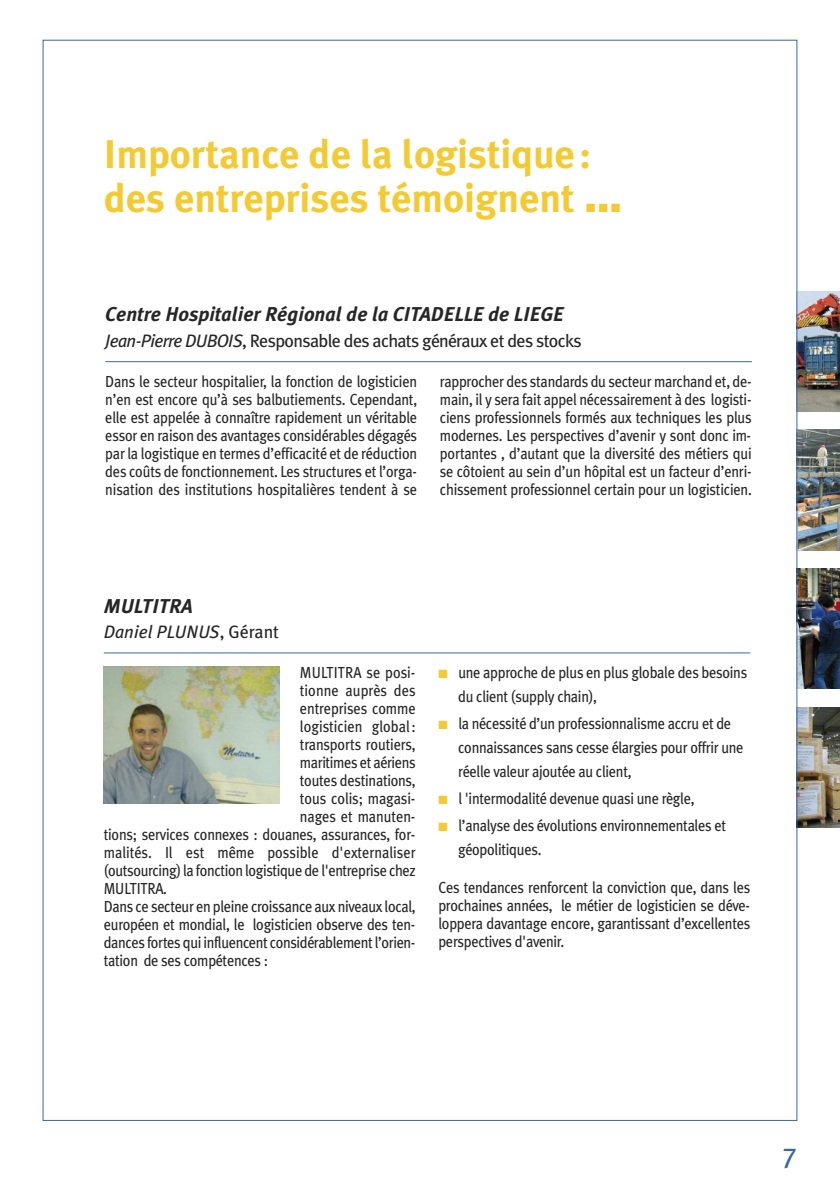
<style>
.page{position:relative;width:840px;height:1191px;background:#fff}
.page>*{position:absolute;margin:0;border:0;box-sizing:border-box;transform-origin:0 0}
.t1{font:700 40px/44px "Meta Plus";color:#f3ca32}
.t2{font:28.4px "Meta Plus";color:#3869a2}
.t3{font:italic 700 20px "Meta Plus";color:#272627}
.t4{font:18px "Meta Plus";letter-spacing:-.035em;color:#272627}
.t5{font:italic 18px "Meta Plus";color:#272627}
.t6{font:16px/18px "Meta Plus";letter-spacing:-.02em;color:#272627;scale:.9 1}
.t7{font:16px "Meta Plus";color:#272627;scale:.9 1}
.t8{font:12px "Zapf Dingbats ITC";color:#f3ca32}
.s1{font-style:italic}
.s2{font-style:normal}
.s3{color:#f3ca32}
</style>
<div class="page">
<img style="left:797px;top:291px;width:42px;height:121px">
<img style="left:797px;top:430px;width:42px;height:120px">
<img style="left:797px;top:707px;width:42px;height:120px">
<img style="left:797px;top:568px;width:42px;height:121px">
<hr style="left:104px;top:652px;width:645px;height:1px;background:#3868a2">
<img style="left:104px;top:666px;width:176px;height:138px">
<hr style="left:105px;top:361px;width:646px;height:1px;background:#3868a2">
<h1 class="t1" style="left:104px;top:132px;width:488px">Importance de la logistique: des entreprises témoignent</h1>
<p class="t8" style="left:586px;top:202px;width:36px">■■■</p>
<p class="t3" style="left:105px;top:303px;width:460px">Centre Hospitalier Régional de la CITADELLE de LIEGE</p>
<p class="t4" style="left:105px;top:330px;width:478px"><span class="s1">Jean-Pierre DUBOIS</span>, Responsable des achats généraux et des stocks</p>
<p class="t6" style="left:105px;top:372px;width:348px;text-align:justify">Dans le secteur hospitalier, la fonction de logisticien n’en est encore qu’à ses balbutiements. Cependant, elle est appelée à connaître rapidement un véritable essor en raison des avantages considérables dégagés par la logistique en termes d’efficacité et de réduction des coûts de fonctionnement. Les structures et l’orga&shy;nisation des institutions hospitalières tendent à se</p>
<p class="t6" style="left:439px;top:372px;width:348px;text-align:justify">rapprocher des standards du secteur marchand et, de&shy;main, il y sera fait appel nécessairement à des logisti&shy;ciens professionnels formés aux techniques les plus modernes. Les perspectives d’avenir y sont donc im&shy;portantes , d’autant que la diversité des métiers qui se côtoient au sein d’un hôpital est un facteur d’enri&shy;chissement professionnel certain pour un logisticien.</p>
<p class="t3" style="left:104px;top:594px;width:90px">MULTITRA</p>
<p class="t5" style="left:104px;top:621px;width:177px">Daniel PLUNUS<span class="s2">, Gérant</span></p>
<p class="t7" style="left:300px;top:663px;width:130px">MULTITRA se posi-</p>
<p class="t7" style="left:300px;top:681px;width:130px">tionne auprès des</p>
<p class="t6" style="left:300px;top:699px;width:130px">entreprises comme</p>
<p class="t7" style="left:300px;top:717px;width:130px">logisticien global:</p>
<p class="t6" style="left:300px;top:735px;width:130px">transports routiers,</p>
<p class="t6" style="left:300px;top:753px;width:130px">maritimes et aériens</p>
<p class="t6" style="left:300px;top:771px;width:130px">toutes destinations,</p>
<p class="t6" style="left:300px;top:789px;width:130px">tous colis; magasi-</p>
<p class="t6" style="left:300px;top:807px;width:130px">nages et manuten-</p>
<p class="t6" style="left:104px;top:825px;width:347px">tions; services connexes : douanes, assurances, for-</p>
<p class="t7" style="left:104px;top:843px;width:348px">malités. Il est même possible d'externaliser</p>
<p class="t6" style="left:104px;top:861px;width:348px">(outsourcing) la fonction logistique de l'entreprise chez</p>
<p class="t6" style="left:104px;top:879px;width:72px">MULTITRA.</p>
<p class="t6" style="left:104px;top:897px;width:348px">Dans ce secteur en pleine croissance aux niveaux local,</p>
<p class="t6" style="left:104px;top:915px;width:347px">européen et mondial, le logisticien observe des ten-</p>
<p class="t6" style="left:104px;top:933px;width:347px">dances fortes qui influencent considérablement l’orien-</p>
<p class="t6" style="left:104px;top:951px;width:184px">tation de ses compétences :</p>
<p class="t6" style="left:458px;top:660px;width:322px;line-height:24px;text-indent:-20px"><span class="s3">■</span> une approche de plus en plus globale des besoins du client (supply chain),</p>
<p class="t6" style="left:458px;top:711px;width:318px;line-height:24px;text-indent:-20px"><span class="s3">■</span> la nécessité d’un professionnalisme accru et de connaissances sans cesse élargies pour offrir une réelle valeur ajoutée au client,</p>
<p class="t6" style="left:438px;top:789px;width:286px"><span class="s3">■</span> l 'intermodalité devenue quasi une règle,</p>
<p class="t6" style="left:458px;top:813px;width:299px;line-height:24px;text-indent:-20px"><span class="s3">■</span> l’analyse des évolutions environnementales et géopolitiques.</p>
<p class="t6" style="left:438px;top:879px;width:348px;text-align:justify">Ces tendances renforcent la conviction que, dans les prochaines années, le métier de logisticien se déve&shy;loppera davantage encore, garantissant d’excellentes perspectives d'avenir.</p>
<h2 class="t2" style="left:781px;top:1136px;width:16px">7</h2>
</div>
